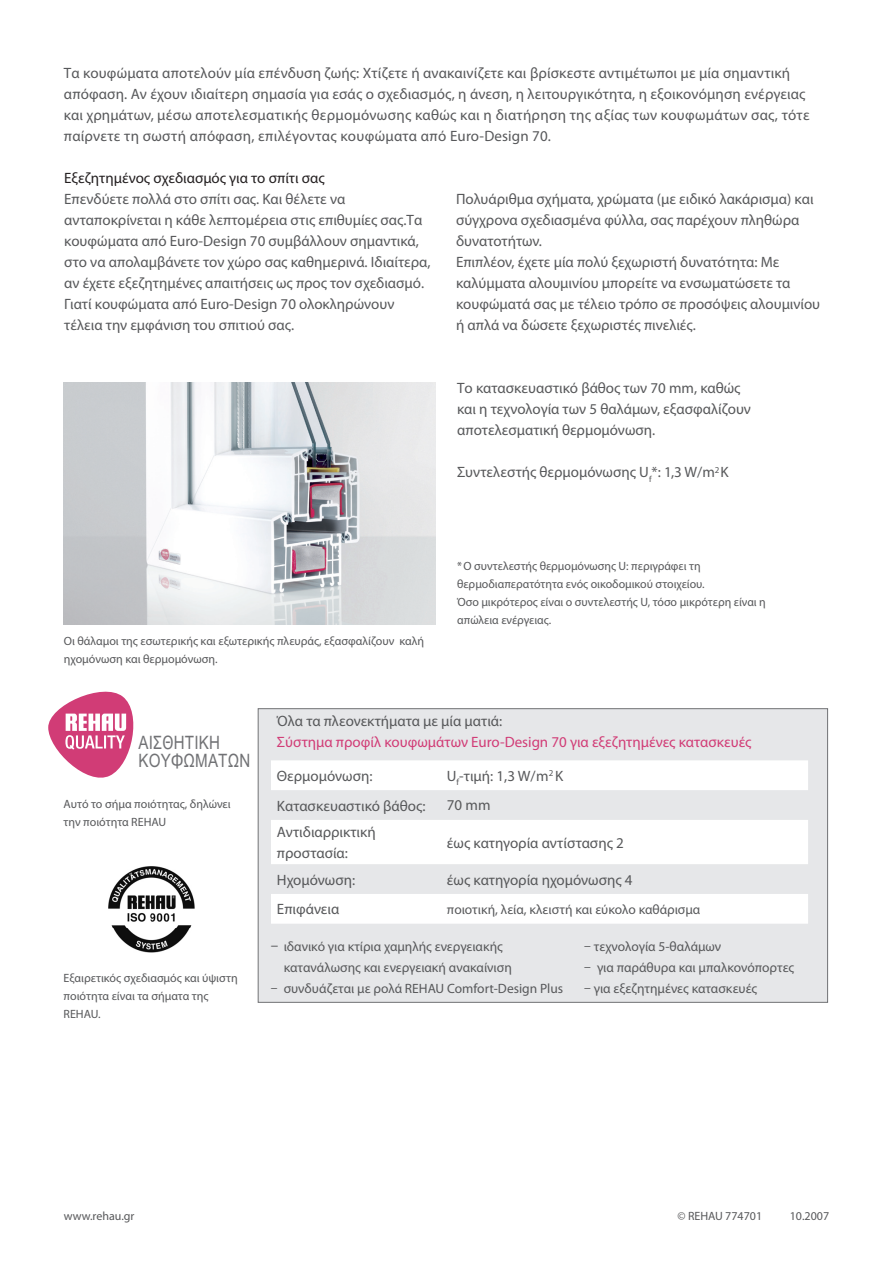
<style>
.page{position:relative;width:893px;height:1263px;background:#fff}
.page>*{position:absolute;margin:0;border:0;box-sizing:border-box;transform-origin:0 0}
.t1{font:18.45px/18px "Arial Narrow";letter-spacing:.01em;color:#717275}
.Fließtext_47{font:15px/21px "Myriad Pro";color:#57585a}
.tabellentext{font:15px/21px "Myriad Pro";color:#57585a}
.tabellentext-2{font:15px "Myriad Pro";color:#d13c76}
.Hervorhebung_67{font:15px "Myriad Pro";color:#231f20}
.tabellentext-3{font:13.5px "Myriad Pro";color:#57585a}
.Marginaltext{font:12px/18px "Myriad Pro";color:#57585a}
.Bildunterschrift_47{font:12px/18px "Myriad Pro";color:#57585a}
.s1{font-size:15px}
</style>
<div class="page">
<img style="left:64px;top:383px;width:371px;height:241px">
<img style="left:109px;top:866px;width:85px;height:86px">
<div style="left:258px;top:708px;width:570px;height:294px;background:#e6e7e9;border:1px solid #717275"></div>
<svg style="left:271px;top:760px;width:537px;height:164px;fill:#fff"></svg>
<svg style="left:48px;top:691px;width:86px;height:87px"></svg>
<p class="Fließtext_47" style="left:64px;top:63px;width:747px">Τα κουφώματα αποτελούν μία επένδυση ζωής: Χτίζετε ή ανακαινίζετε και βρίσκεστε αντιμέτωποι με μία σημαντική απόφαση. Αν έχουν ιδιαίτερη σημασία για εσάς ο σχεδιασμός, η άνεση, η λειτουργικότητα, η εξοικονόμηση ενέργειας και χρημάτων, μέσω αποτελεσματικής θερμομόνωσης καθώς και η διατήρηση της αξίας των κουφωμάτων σας, τότε παίρνετε τη σωστή απόφαση, επιλέγοντας κουφώματα από Euro-Design 70.</p>
<p class="Hervorhebung_67" style="left:64px;top:169px;width:262px">Εξεζητημένος σχεδιασμός για το σπίτι σας</p>
<p class="Fließtext_47" style="left:64px;top:189px;width:368px">Επενδύετε πολλά στο σπίτι σας. Και θέλετε να ανταποκρίνεται η κάθε λεπτομέρεια στις επιθυμίες σας.Τα κουφώματα από Euro-Design 70 συμβάλλουν σημαντικά, στο να απολαμβάνετε τον χώρο σας καθημερινά. Ιδιαίτερα, αν έχετε εξεζητημένες απαιτήσεις ως προς τον σχεδιασμό.<br>Γιατί κουφώματα από Euro-Design 70 ολοκληρώνουν τέλεια την εμφάνιση του σπιτιού σας.</p>
<p class="Fließtext_47" style="left:456px;top:189px;width:366px">Πολυάριθμα σχήματα, χρώματα (με ειδικό λακάρισμα) και σύγχρονα σχεδιασμένα φύλλα, σας παρέχουν πληθώρα δυνατοτήτων.<br>Επιπλέον, έχετε μία πολύ ξεχωριστή δυνατότητα: Με καλύμματα αλουμινίου μπορείτε να ενσωματώσετε τα κουφώματά σας με τέλειο τρόπο σε προσόψεις αλουμινίου ή απλά να δώσετε ξεχωριστές πινελιές.</p>
<p class="Fließtext_47" style="left:457px;top:378px;width:295px">Το κατασκευαστικό βάθος των 70 mm, καθώς και η τεχνολογία των 5 θαλάμων, εξασφαλίζουν αποτελεσματική θερμομόνωση.</p>
<p class="Fließtext_47" style="left:457px;top:462px;width:273px">Συντελεστής θερμομόνωσης U<sub>f</sub>*: 1,3 W/m<sup>2</sup>K</p>
<p class="Bildunterschrift_47" style="left:64px;top:632px;width:362px">Οι θάλαμοι της εσωτερικής και εξωτερικής πλευράς, εξασφαλίζουν καλή ηχομόνωση και θερμομόνωση.</p>
<p class="Marginaltext" style="left:457px;top:557px;width:249px">*Ο συντελεστής θερμομόνωσης U: περιγράφει τη θερμοδιαπερατότητα ενός οικοδομικού στοιχείου.</p>
<p class="Marginaltext" style="left:457px;top:593px;width:310px">Όσο μικρότερος είναι ο συντελεστής U, τόσο μικρότερη είναι η απώλεια ενέργειας.</p>
<p class="t1" style="left:139px;top:732px;width:113px">ΑΙΣΘΗΤΙΚΗ<br>ΚΟΥΦΩΜΑΤΩΝ</p>
<p class="Marginaltext" style="left:64px;top:795px;width:169px">Αυτό το σήμα ποιότητας, δηλώνει την ποιότητα REHAU</p>
<p class="Marginaltext" style="left:64px;top:968px;width:176px">Εξαιρετικός σχεδιασμός και ύψιστη ποιότητα είναι τα σήματα της<br>REHAU.</p>
<p class="tabellentext" style="left:277px;top:710px;width:227px">Όλα τα πλεονεκτήματα με μία ματιά:</p>
<p class="tabellentext-2" style="left:277px;top:732px;width:476px">Σύστημα προφίλ κουφωμάτων Euro-Design 70 για εξεζητημένες κατασκευές</p>
<p class="tabellentext" style="left:277px;top:765px;width:97px">Θερμομόνωση:</p>
<p class="tabellentext" style="left:447px;top:765px;width:118px">U<sub>f</sub>-τιμή: 1,3 W/m<sup>2</sup> K</p>
<p class="tabellentext" style="left:277px;top:795px;width:150px">Κατασκευαστικό βάθος:</p>
<p class="tabellentext" style="left:447px;top:795px;width:45px">70 mm</p>
<p class="tabellentext" style="left:277px;top:821px;width:100px">Αντιδιαρρικτική προστασία:</p>
<p class="tabellentext" style="left:447px;top:832px;width:178px">έως κατηγορία αντίστασης 2</p>
<p class="tabellentext" style="left:277px;top:869px;width:80px">Ηχομόνωση:</p>
<p class="tabellentext" style="left:447px;top:869px;width:187px">έως κατηγορία ηχομόνωσης 4</p>
<p class="tabellentext" style="left:277px;top:899px;width:64px">Επιφάνεια</p>
<p class="tabellentext-3" style="left:447px;top:901px;width:255px">ποιοτική, λεία, κλειστή και εύκολο καθάρισμα</p>
<p class="tabellentext-3" style="left:271px;top:938px;width:233px"><span class="s1">–</span> ιδανικό για κτίρια χαμηλής ενεργειακής</p>
<p class="tabellentext-3" style="left:584px;top:938px;width:139px">– τεχνολογία 5-θαλάμων</p>
<p class="tabellentext-3" style="left:284px;top:959px;width:230px">κατανάλωσης και ενεργειακή ανακαίνιση</p>
<p class="tabellentext-3" style="left:584px;top:959px;width:211px">– για παράθυρα και μπαλκονόπορτες</p>
<p class="tabellentext-3" style="left:271px;top:980px;width:294px">– συνδυάζεται με ρολά REHAU Comfort-Design Plus</p>
<p class="tabellentext-3" style="left:584px;top:980px;width:174px">– για εξεζητημένες κατασκευές</p>
<p class="Bildunterschrift_47" style="left:64px;top:1207px;width:72px">www.rehau.gr</p>
<p class="Bildunterschrift_47" style="left:678px;top:1206px;width:86px">© REHAU 774701</p>
<p class="Bildunterschrift_47" style="left:790px;top:1206px;width:41px">10.2007</p>
</div>
